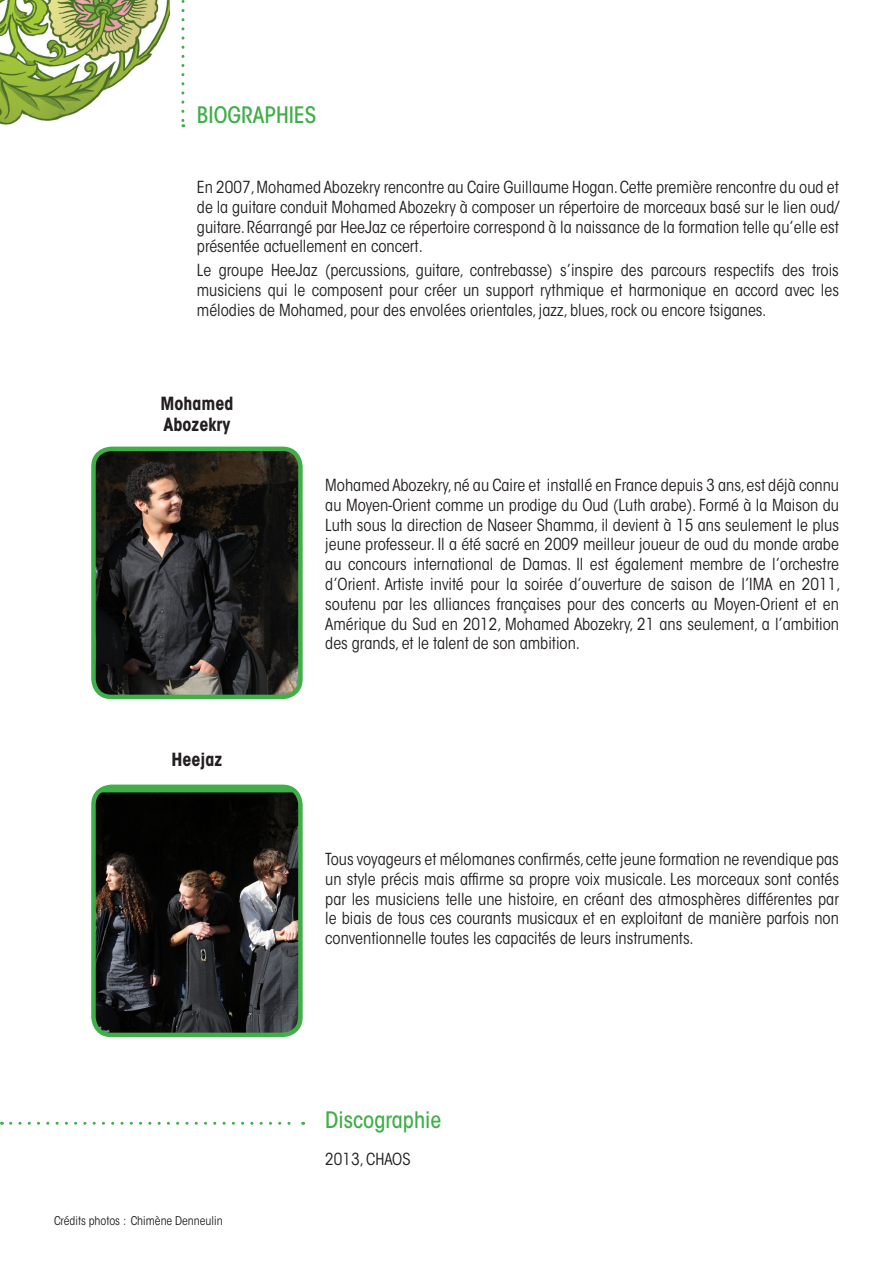
<style>
.page{position:relative;width:893px;height:1263px;background:#fff}
.page>*{position:absolute;margin:0;border:0;box-sizing:border-box;transform-origin:0 0}
.t1{font:500 condensed 22.5px "ITC Avant Garde Std";color:#40ae49}
.t2{font:700 condensed 18px/21.6px "ITC Avant Garde Std";color:#231f20}
.t3{font:condensed 16.5px/19.8px "ITC Avant Garde Std";color:#231f20;text-align:justify}
.t4{font:condensed 12px "ITC Avant Garde Std";color:#231f20}
</style>
<div class="page">
<img style="left:96px;top:792px;width:202px;height:240px">
<div style="left:91px;top:784px;width:212px;height:253px;border:4px solid #40ae49;border-radius:18px"></div>
<svg style="left:181px;top:0;width:4px;height:127px"></svg>
<img style="left:0;top:0;width:169px;height:125px">
<img style="left:96px;top:452px;width:202px;height:242px">
<div style="left:91px;top:447px;width:212px;height:252px;border:4px solid #40ae49;border-radius:18px"></div>
<svg style="left:11px;top:1122px;width:293px;height:3px"></svg>
<p class="t1" style="left:197px;top:101px;width:121px">BIOGRAPHIES</p>
<p class="t3" style="left:197px;top:177px;width:644px">En 2007, Mohamed Abozekry rencontre au Caire Guillaume Hogan. Cette première rencontre du oud et de la guitare conduit Mohamed Abozekry à composer un répertoire de morceaux basé sur le lien oud/ guitare. Réarrangé par HeeJaz ce répertoire correspond à la naissance de la formation telle qu’elle est présentée actuellement en concert.</p>
<p class="t3" style="left:197px;top:261px;width:644px">Le groupe HeeJaz (percussions, guitare, contrebasse) s’inspire des parcours respectifs des trois musiciens qui le composent pour créer un support rythmique et harmonique en accord avec les mélodies de Mohamed, pour des envolées orientales, jazz, blues, rock ou encore tsiganes.</p>
<p class="t2" style="left:160px;top:392px;width:75px">Mohamed<br>Abozekry</p>
<p class="t2" style="left:171px;top:748px;width:52px">Heejaz</p>
<p class="t4" style="left:54px;top:1213px;width:170px">Crédits photos : Chimène Denneulin</p>
<p class="t3" style="left:325px;top:475px;width:517px">Mohamed Abozekry, né au Caire et installé en France depuis 3 ans, est déjà connu au Moyen-Orient comme un prodige du Oud (Luth arabe). Formé à la Maison du Luth sous la direction de Naseer Shamma, il devient à 15 ans seulement le plus jeune professeur. Il a été sacré en 2009 meilleur joueur de oud du monde arabe au concours international de Damas. Il est également membre de l’orchestre d’Orient. Artiste invité pour la soirée d’ouverture de saison de l’IMA en 2011, soutenu par les alliances françaises pour des concerts au Moyen-Orient et en Amérique du Sud en 2012, Mohamed Abozekry, 21 ans seulement, a l’ambition des grands, et le talent de son ambition.</p>
<p class="t3" style="left:325px;top:849px;width:515px">Tous voyageurs et mélomanes confirmés, cette jeune formation ne revendique pas un style précis mais affirme sa propre voix musicale. Les morceaux sont contés par les musiciens telle une histoire, en créant des atmosphères différentes par le biais de tous ces courants musicaux et en exploitant de manière parfois non conventionnelle toutes les capacités de leurs instruments.</p>
<p class="t1" style="left:325px;top:1106px;width:118px">Discographie</p>
<p class="t3" style="left:325px;top:1150px;width:87px">2013, CHAOS</p>
</div>
